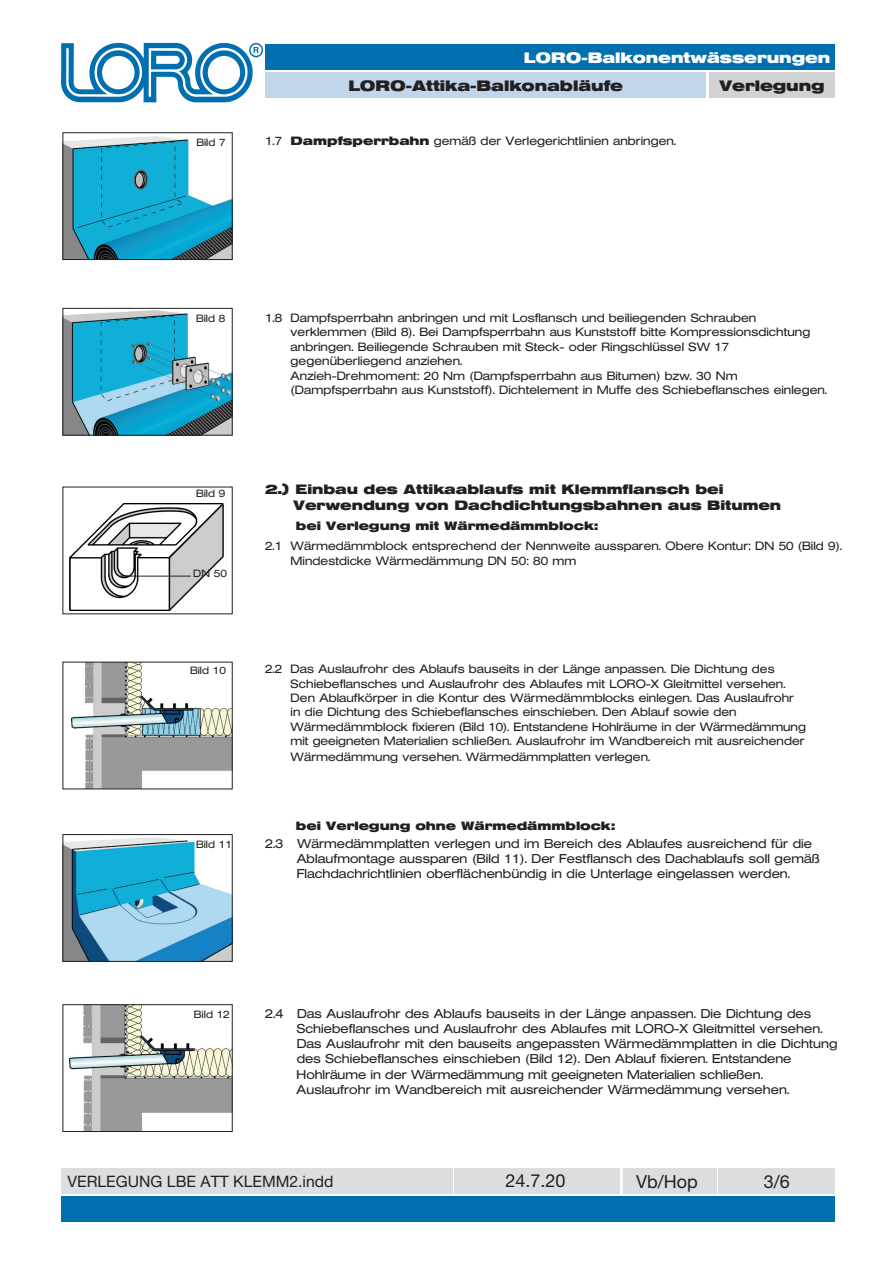
<style>
.page{position:relative;width:893px;height:1263px;background:#fff}
.page>*{position:absolute;margin:0;border:0;box-sizing:border-box;transform-origin:0 0}
.t1{font:18px "Helvetica Neue LT Std";color:#231f20}
.t2{font:15.75px "Helvetica Neue LT Std";color:#231f20}
.t3{font:700 15px "Helvetica Extended BQ";color:#231f20}
.t4{font:700 15px "Helvetica Extended BQ";color:#fff}
.t5{font:700 13.5px/16.2px "Helvetica Extended BQ";color:#231f20}
.t6{font:300 12.75px/15.3px "Helvetica Extended BQ";color:#231f20}
.t7{font:300 12px/14.5px "Helvetica Extended BQ";color:#231f20}
.t8{font:700 12px "Helvetica Extended BQ";color:#231f20}
.t9{font:300 10.5px "Helvetica Extended BQ";color:#231f20}
.s1{font-weight:700}
</style>
<div class="page">
<img style="left:61px;top:42px;width:202px;height:61px">
<div style="left:266px;top:45px;width:569px;height:25px;background:#006faf"></div>
<div style="left:709px;top:72px;width:126px;height:26px;background:#d1d2d4"></div>
<div style="left:266px;top:72px;width:440px;height:26px;background:#c1d5eb"></div>
<div style="left:61px;top:1196px;width:774px;height:26px;background:#006faf"></div>
<div style="left:61px;top:1168px;width:391px;height:25px;background:#dcdddf"></div>
<div style="left:454px;top:1168px;width:166px;height:25px;background:#dcdddf"></div>
<div style="left:623px;top:1168px;width:93px;height:25px;background:#dcdddf"></div>
<div style="left:719px;top:1168px;width:116px;height:25px;background:#dcdddf"></div>
<img style="left:65px;top:137px;width:166px;height:121px">
<div style="left:63px;top:132px;width:170px;height:128px;border:1px solid #231f20"></div>
<img style="left:65px;top:311px;width:166px;height:122px">
<div style="left:63px;top:308px;width:170px;height:127px;border:1px solid #231f20"></div>
<img style="left:65px;top:837px;width:166px;height:123px">
<div style="left:63px;top:834px;width:170px;height:128px;border:1px solid #231f20"></div>
<img style="left:69px;top:1006px;width:162px;height:124px">
<div style="left:63px;top:1004px;width:170px;height:128px;border:1px solid #231f20"></div>
<img style="left:70px;top:503px;width:153px;height:107px">
<hr style="left:120px;top:576px;width:71px;height:1px;background:#231f20">
<img style="left:72px;top:664px;width:159px;height:123px">
<div style="left:63px;top:662px;width:170px;height:127px;border:1px solid #231f20"></div>
<p class="t9" style="left:196px;top:136px;width:31px">Bild 7</p>
<p class="t4" style="left:524px;top:49px;width:308px">LORO-Balkonentwässerungen</p>
<p class="t3" style="left:348px;top:77px;width:276px">LORO-Attika-Balkonabläufe</p>
<p class="t3" style="left:719px;top:77px;width:107px">Verlegung</p>
<p class="t7" style="left:265px;top:134px;width:412px">1.7 <span class="s1">Dampfsperrbahn</span> gemäß der Verlegerichtlinien anbringen.</p>
<p class="t9" style="left:196px;top:312px;width:31px">Bild 8</p>
<p class="t9" style="left:196px;top:487px;width:31px">Bild 9</p>
<p class="t9" style="left:193px;top:568px;width:35px">DN 50</p>
<p class="t9" style="left:190px;top:664px;width:37px">Bild 10</p>
<p class="t9" style="left:196px;top:838px;width:37px">Bild 11</p>
<p class="t7" style="left:291px;top:311px;width:538px;text-indent:-26px">1.8 Dampfsperrbahn anbringen und mit Losflansch und beiliegenden Schrauben verklemmen (Bild 8). Bei Dampfsperrbahn aus Kunststoff bitte Kompressionsdichtung anbringen. Beiliegende Schrauben mit Steck- oder Ringschlüssel SW 17 gegenüberliegend anziehen.<br>Anzieh-Drehmoment: 20 Nm (Dampfsperrbahn aus Bitumen) bzw. 30 Nm (Dampfsperrbahn aus Kunststoff). Dichtelement in Muffe des Schiebeflansches einlegen.</p>
<p class="t5" style="left:293px;top:481px;width:489px;text-indent:-28px">2.) Einbau des Attikaablaufs mit Klemmflansch bei<br>Verwendung von Dachdichtungsbahnen aus Bitumen</p>
<p class="t8" style="left:296px;top:519px;width:303px">bei Verlegung mit Wärmedämmblock:</p>
<p class="t7" style="left:291px;top:538px;width:553px;line-height:15.3px;text-indent:-26px">2.1 Wärmedämmblock entsprechend der Nennweite aussparen. Obere Kontur: DN 50 (Bild 9).<br>Mindestdicke Wärmedämmung DN 50: 80 mm</p>
<p class="t7" style="left:291px;top:662px;width:517px;text-indent:-26px">2.2 Das Auslaufrohr des Ablaufs bauseits in der Länge anpassen. Die Dichtung des Schiebeflansches und Auslaufrohr des Ablaufes mit LORO-X Gleitmittel versehen.<br>Den Ablaufkörper in die Kontur des Wärmedämmblocks einlegen. Das Auslaufrohr in die Dichtung des Schiebeflansches einschieben. Den Ablauf sowie den Wärmedämmblock fixieren (Bild 10). Entstandene Hohlräume in der Wärmedämmung mit geeigneten Materialien schließen. Auslaufrohr im Wandbereich mit ausreichender Wärmedämmung versehen. Wärmedämmplatten verlegen.</p>
<p class="t8" style="left:296px;top:818px;width:320px">bei Verlegung ohne Wärmedämmblock:</p>
<p class="t6" style="left:297px;top:836px;width:524px;text-indent:-32px">2.3 Wärmedämmplatten verlegen und im Bereich des Ablaufes ausreichend für die<br>Ablaufmontage aussparen (Bild 11). Der Festflansch des Dachablaufs soll gemäß<br>Flachdachrichtlinien oberflächenbündig in die Unterlage eingelassen werden.</p>
<p class="t9" style="left:194px;top:1008px;width:37px">Bild 12</p>
<p class="t6" style="left:297px;top:1006px;width:542px;text-indent:-32px">2.4 Das Auslaufrohr des Ablaufs bauseits in der Länge anpassen. Die Dichtung des Schiebeflansches und Auslaufrohr des Ablaufes mit LORO-X Gleitmittel versehen.<br>Das Auslaufrohr mit den bauseits angepassten Wärmedämmplatten in die Dichtung des Schiebeflansches einschieben (Bild 12). Den Ablauf fixieren. Entstandene Hohlräume in der Wärmedämmung mit geeigneten Materialien schließen.<br>Auslaufrohr im Wandbereich mit ausreichender Wärmedämmung versehen.</p>
<h2 class="t2" style="left:67px;top:1172px;width:268px">VERLEGUNG LBE ATT KLEMM2.indd</h2>
<h1 class="t1" style="left:505px;top:1170px;width:62px">24.7.20</h1>
<h1 class="t1" style="left:636px;top:1170px;width:63px">Vb/Hop</h1>
<h1 class="t1" style="left:764px;top:1171px;width:28px">3/6</h1>
</div>
